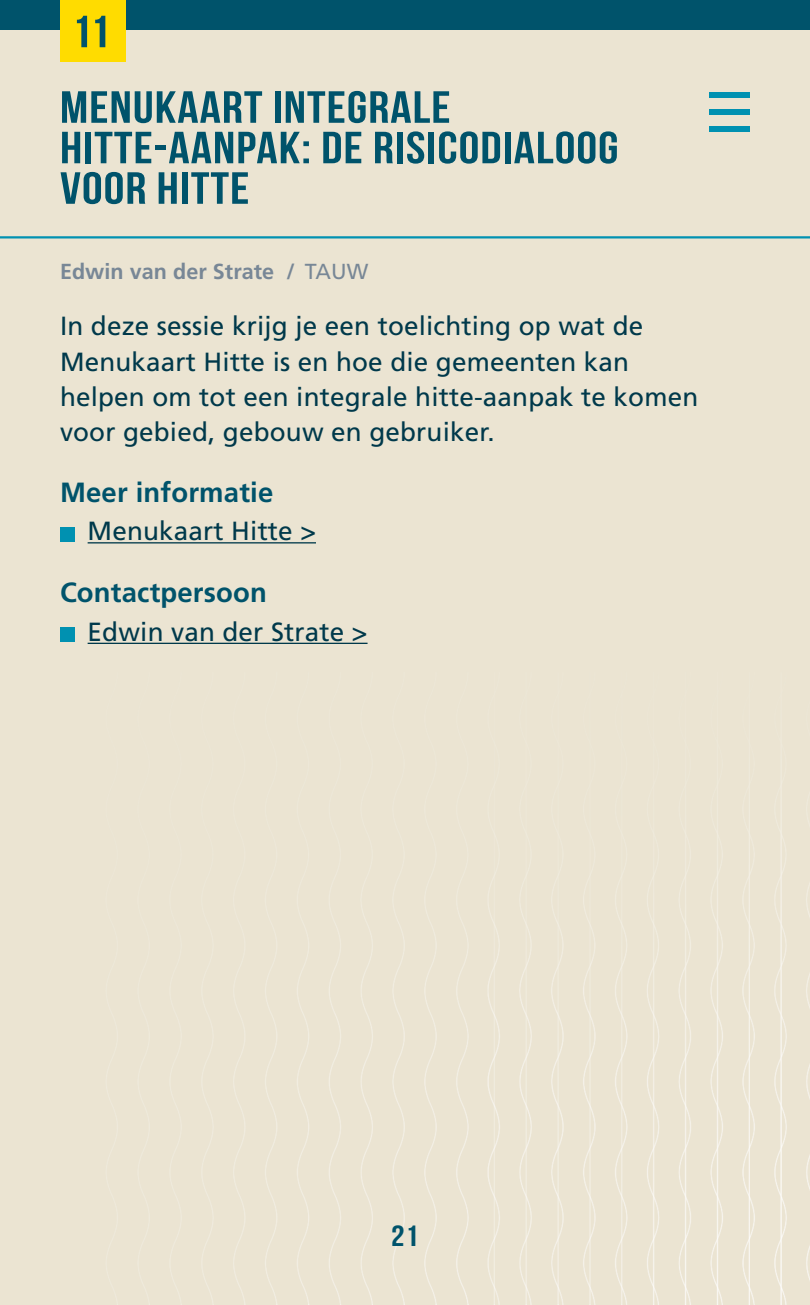
<style>
.page{position:relative;width:810px;height:1305px;background:#fff}
.page>*{position:absolute;margin:0;border:0;box-sizing:border-box;transform-origin:0 0}
.t1{font:45px/40.5px "Bebas Neue";letter-spacing:.02em;color:#00536b;scale:1.16 1}
.t2{font:29.25px "Bebas Neue";color:#00536b;scale:1.16 1}
.t3{font:700 27.75px "Frutiger LT Pro";letter-spacing:.005em;color:#00536b}
.t4{font:26.25px/35.2px "Frutiger LT Pro";letter-spacing:.005em;color:#00394b}
.t5{font:700 21.75px "Frutiger LT Pro";color:#788796}
.s1{font-weight:400}
</style>
<div class="page">
<div style="left:0;top:30px;width:810px;height:1275px;background:#ebe4d2"></div>
<hr style="left:88px;top:542px;width:228px;height:2px;background:#00394b">
<hr style="left:88px;top:643px;width:280px;height:1px;background:#00394b">
<div style="left:60px;top:527px;width:14px;height:14px;background:#0091b1"></div>
<div style="left:60px;top:628px;width:14px;height:14px;background:#0091b1"></div>
<hr style="left:0;top:236px;width:810px;height:3px;background:#0091b1">
<div style="left:0;top:0;width:810px;height:30px;background:#00536b"></div>
<div style="left:60px;top:0;width:66px;height:61px;background:#ffdc00"></div>
<div style="left:710px;top:92px;width:40px;height:6px;background:#0091b1"></div>
<div style="left:710px;top:127px;width:40px;height:5px;background:#0091b1"></div>
<div style="left:710px;top:109px;width:40px;height:6px;background:#0091b1"></div>
<h1 class="t1" style="left:71px;top:11px;width:35px">11</h1>
<h1 class="t1" style="left:60px;top:86px;width:483px">MENUKAART INTEGRALE<br>HITTE-AANPAK: DE RISICODIALOOG<br>VOOR HITTE</h1>
<p class="t5" style="left:60px;top:258px;width:310px">Edwin van der Strate / <span class="s1">TAUW</span></p>
<p class="t4" style="left:60px;top:309px;width:640px">In deze sessie krijg je een toelichting op wat de Menukaart Hitte is en hoe die gemeenten kan helpen om tot een integrale hitte-aanpak te komen voor gebied, gebouw en gebruiker.</p>
<p class="t3" style="left:60px;top:476px;width:215px">Meer informatie</p>
<p class="t4" style="left:88px;top:514px;width:230px">Menukaart Hitte &gt;</p>
<p class="t3" style="left:60px;top:576px;width:209px">Contactpersoon</p>
<p class="t4" style="left:88px;top:614px;width:281px">Edwin van der Strate &gt;</p>
<p class="t2" style="left:391px;top:1220px;width:25px">21</p>
</div>
